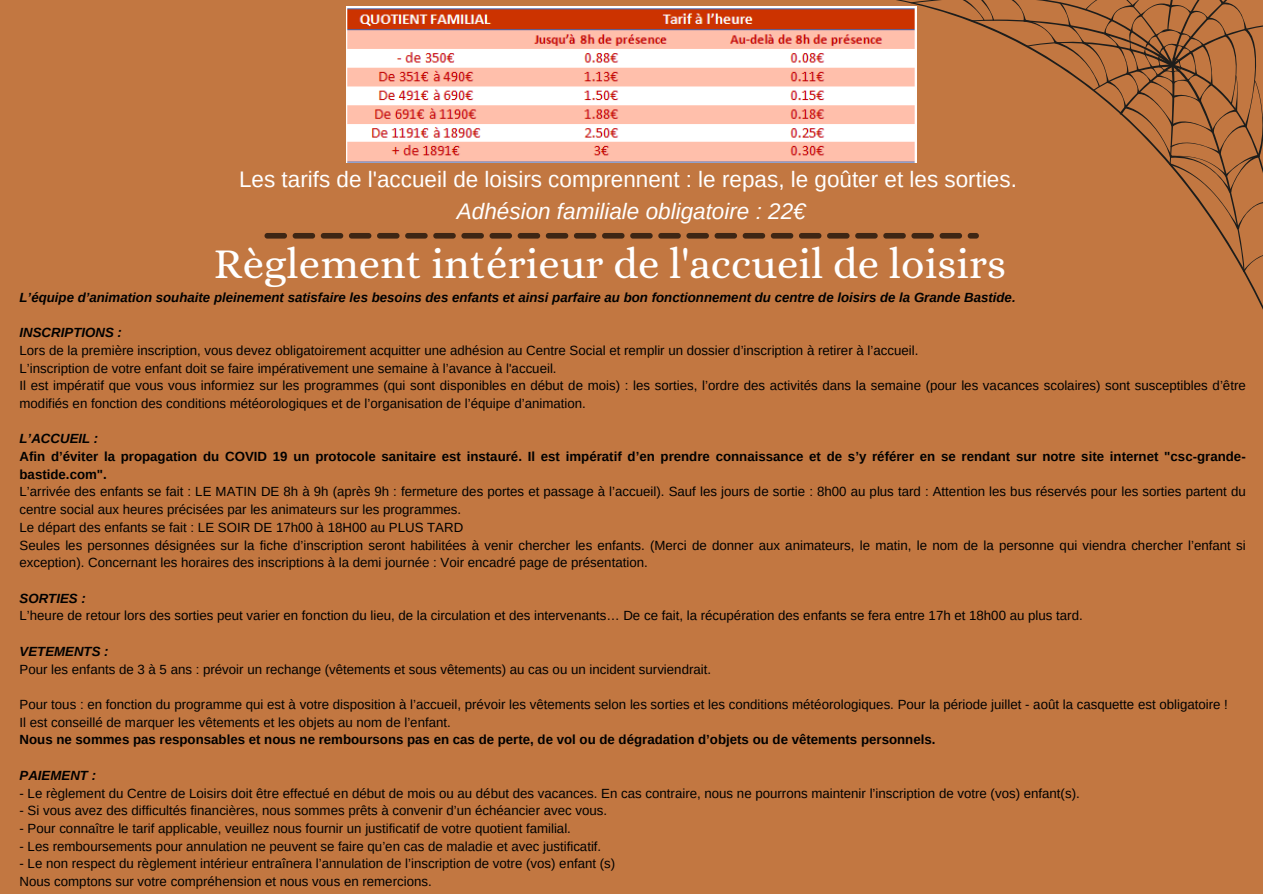
<style>
.page{position:relative;width:1263px;height:894px;background:#fff}
.page>*{position:absolute;margin:0;border:0;box-sizing:border-box;transform-origin:0 0}
.t1{font:42.9px "Alice";color:#fff}
.t2{font:22.5px/31.5px "Arimo";color:#fff;text-align:center}
.t3{font:13.2px/17.7px "Arimo";color:#000}
.t4{font:700 13.2px/17.7px "Arimo";color:#000}
.t5{font:italic 700 13.2px "Arimo";color:#000}
.s1{font-style:italic}
</style>
<div class="page">
<div style="left:0;top:0;width:1263px;height:893px;background:#c27741"></div>
<svg style="left:1243px;top:255px;width:20px;height:17px"></svg>
<svg style="left:264px;top:0;width:999px;height:238px"></svg>
<p class="t2" style="left:239px;top:163px;width:779px">Les tarifs de l'accueil de loisirs comprennent : le repas, le goûter et les sorties.<br><span class="s1">Adhésion familiale obligatoire : 22€</span></p>
<p class="t1" style="left:214px;top:239px;width:794px">Règlement intérieur de l'accueil de loisirs</p>
<p class="t5" style="left:20px;top:289px;width:998px">L’équipe d’animation souhaite pleinement satisfaire les besoins des enfants et ainsi parfaire au bon fonctionnement du centre de loisirs de la Grande Bastide.</p>
<p class="t5" style="left:20px;top:325px;width:104px">INSCRIPTIONS :</p>
<h2 class="t3" style="left:20px;top:341px;width:900px">Lors de la première inscription, vous devez obligatoirement acquitter une adhésion au Centre Social et remplir un dossier d’inscription à retirer à l’accueil.</h2>
<h1 class="t3" style="left:20px;top:359px;width:539px">L’inscription de votre enfant doit se faire impérativement une semaine à l’avance à l'accueil.</h1>
<h3 class="t3" style="left:20px;top:376px;width:1228px">Il est impératif que vous vous informiez sur les programmes (qui sont disponibles en début de mois) : les sorties, l’ordre des activités dans la semaine (pour les vacances scolaires) sont susceptibles d’être modifiés en fonction des conditions météorologiques et de l’organisation de l’équipe d’animation.</h3>
<p class="t5" style="left:20px;top:431px;width:80px">L’ACCUEIL :</p>
<p class="t4" style="left:20px;top:447px;width:1228px">Afin d’éviter la propagation du COVID 19 un protocole sanitaire est instauré. Il est impératif d’en prendre connaissance et de s’y référer en se rendant sur notre site internet "csc-grande&shy;bastide.com".</p>
<p class="t3" style="left:20px;top:483px;width:1228px">L’arrivée des enfants se fait : LE MATIN DE 8h à 9h (après 9h : fermeture des portes et passage à l’accueil). Sauf les jours de sortie : 8h00 au plus tard : Attention les bus réservés pour les sorties partent du centre social aux heures précisées par les animateurs sur les programmes.</p>
<p class="t3" style="left:20px;top:518px;width:445px">Le départ des enfants se fait : LE SOIR DE 17h00 à 18H00 au PLUS TARD</p>
<p class="t3" style="left:20px;top:536px;width:1228px">Seules les personnes désignées sur la fiche d’inscription seront habilitées à venir chercher les enfants. (Merci de donner aux animateurs, le matin, le nom de la personne qui viendra chercher l’enfant si exception). Concernant les horaires des inscriptions à la demi journée : Voir encadré page de présentation.</p>
<p class="t5" style="left:20px;top:590px;width:68px">SORTIES :</p>
<p class="t3" style="left:20px;top:607px;width:1065px">L’heure de retour lors des sorties peut varier en fonction du lieu, de la circulation et des intervenants… De ce fait, la récupération des enfants se fera entre 17h et 18h00 au plus tard.</p>
<p class="t5" style="left:20px;top:643px;width:91px">VETEMENTS :</p>
<p class="t3" style="left:20px;top:660px;width:693px">Pour les enfants de 3 à 5 ans : prévoir un rechange (vêtements et sous vêtements) au cas ou un incident surviendrait.</p>
<p class="t3" style="left:20px;top:695px;width:1210px">Pour tous : en fonction du programme qui est à votre disposition à l’accueil, prévoir les vêtements selon les sorties et les conditions météorologiques. Pour la période juillet - août la casquette est obligatoire !</p>
<p class="t3" style="left:20px;top:713px;width:433px">Il est conseillé de marquer les vêtements et les objets au nom de l’enfant.</p>
<p class="t4" style="left:20px;top:730px;width:917px">Nous ne sommes pas responsables et nous ne remboursons pas en cas de perte, de vol ou de dégradation d’objets ou de vêtements personnels.</p>
<p class="t5" style="left:20px;top:767px;width:78px">PAIEMENT :</p>
<p class="t3" style="left:20px;top:783px;width:1062px">- Le règlement du Centre de Loisirs doit être effectué en début de mois ou au début des vacances. En cas contraire, nous ne pourrons maintenir l’inscription de votre (vos) enfant(s).</p>
<p class="t3" style="left:20px;top:801px;width:589px">- Si vous avez des difficultés financières, nous sommes prêts à convenir d’un échéancier avec vous.</p>
<p class="t3" style="left:20px;top:819px;width:553px">- Pour connaître le tarif applicable, veuillez nous fournir un justificatif de votre quotient familial.</p>
<p class="t3" style="left:20px;top:837px;width:583px">- Les remboursements pour annulation ne peuvent se faire qu’en cas de maladie et avec justificatif.</p>
<p class="t3" style="left:20px;top:854px;width:597px">- Le non respect du règlement intérieur entraînera l’annulation de l’inscription de votre (vos) enfant (s)</p>
<p class="t3" style="left:20px;top:872px;width:414px">Nous comptons sur votre compréhension et nous vous en remercions.</p>
</div>
